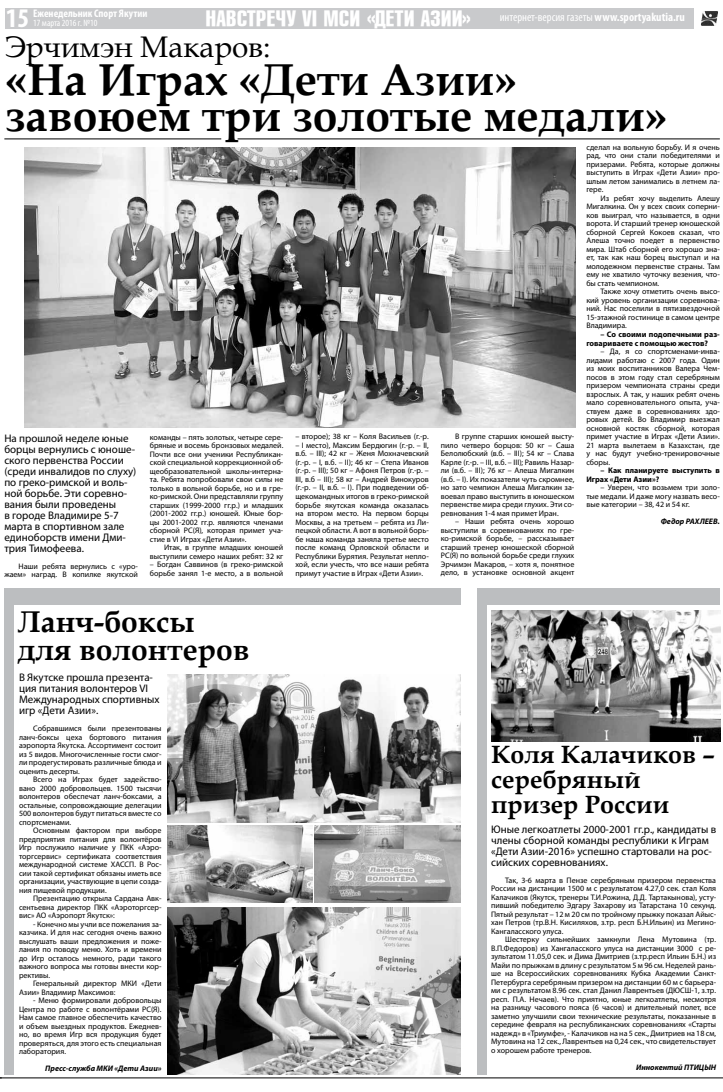
<style>
.page{position:relative;width:723px;height:1092px;background:#fff}
.page>*{position:absolute;margin:0;border:0;box-sizing:border-box;transform-origin:0 0}
.t1{font:700 44.6px/35.7px "Book Antiqua";color:#000}
.t2{font:700 30px/28px "Book Antiqua";color:#000}
.t3{font:29.8px "Book Antiqua";color:#000}
.t4{font:700 condensed 26.9px "Myriad Pro";color:#fff}
.t5{font:700 25px/25px "Book Antiqua";color:#000}
.t6{font:700 20px "a Rubrica Caxa";color:#fff}
.t7{font:condensed 12px "Myriad Pro";color:#fff}
.t8{font:11px/11px "Myriad Pro";color:#000}
.t9{font:700 condensed 11px "Myriad Pro";color:#fff}
.t10{font:condensed 9.5px "Myriad Pro";color:#fff}
.t11{font:8px/8.5px "Myriad Pro";color:#000;text-align:justify}
.t12{font:700 8px/8.5px "Myriad Pro";color:#000}
.t13{font:italic 700 8px "Myriad Pro";color:#000}
.s1{font-weight:700}
</style>
<div class="page">
<div style="left:5px;top:8px;width:689px;height:20px;background:#c9cacc"></div>
<img style="left:701px;top:11px;width:17px;height:15px">
<hr style="left:0;top:1077px;width:723px;height:1px;background:#000">
<img style="left:25px;top:147px;width:551px;height:281px">
<hr style="left:4px;top:139px;width:217px;height:1px;background:#000">
<hr style="left:238px;top:139px;width:482px;height:1px;background:#000">
<div style="left:4px;top:588px;width:457px;height:16px;background:#bcbec0"></div>
<div style="left:477px;top:588px;width:242px;height:16px;background:#bcbec0"></div>
<div style="left:4px;top:596px;width:9px;height:478px;background:#bcbec0"></div>
<div style="left:477px;top:596px;width:9px;height:478px;background:#bcbec0"></div>
<img style="left:491px;top:610px;width:230px;height:131px">
<img style="left:167px;top:674px;width:293px;height:148px">
<img style="left:167px;top:907px;width:293px;height:167px">
<img style="left:167px;top:825px;width:145px;height:77px">
<img style="left:315px;top:825px;width:145px;height:77px">
<h3 class="t4" style="left:6px;top:2px;width:25px">15</h3>
<h3 class="t9" style="left:33px;top:7px;width:116px">Еженедельник Спорт Якутии</h3>
<h3 class="t7" style="left:500px;top:10px;width:187px">интернет-версия газеты <span class="s1">www.sportyakutia.ru</span></h3>
<p class="t10" style="left:33px;top:17px;width:66px">17 марта 2016 г. №10</p>
<h3 class="t6" style="left:206px;top:7px;width:267px">Навстречу VI МСИ «Дети Азии»</h3>
<h3 class="t3" style="left:5px;top:27px;width:267px">Эрчимэн Макаров:</h3>
<h1 class="t1" style="left:5px;top:62px;width:663px">«На Играх «Дети Азии» завоюем три золотые медали»</h1>
<p class="t11" style="left:586px;top:143px;width:135px">сделал на вольную борьбу. И я очень рад, что они стали победителями и призерами. Ребята, которые должны выступить в Играх «Дети Азии» про&shy;шлым летом занимались в летнем ла&shy;гере.</p>
<p class="t11" style="left:586px;top:194px;width:135px;text-indent:14px">Из ребят хочу выделить Алешу Мигалкина. Он у всех своих соперни&shy;ков выиграл, что называется, в одни ворота. И старший тренер юношеской сборной Сергей Кокоев сказал, что Алеша точно поедет в первенство мира. Штаб сборной его хорошо зна&shy;ет, так как наш борец выступал и на молодежном первенстве страны. Там ему не хватило чуточку везения, что&shy;бы стать чемпионом.</p>
<p class="t11" style="left:586px;top:287px;width:135px;text-indent:14px">Также хочу отметить очень высо&shy;кий уровень организации соревнова&shy;ний. Нас поселили в пятизвездочной 15-этажной гостинице в самом центре Владимира.</p>
<p class="t12" style="left:586px;top:330px;width:135px;text-indent:14px">– Со своими подопечными раз&shy;говариваете с помощью жестов?</p>
<p class="t11" style="left:586px;top:347px;width:135px;text-indent:14px">– Да, я со спортсменами-инва&shy;лидами работаю с 2007 года. Один из моих воспитанников Валера Чем&shy;посов в этом году стал серебряным призером чемпионата страны среди взрослых. А так, у наших ребят очень мало соревновательного опыта, уча&shy;ствуем даже в соревнованиях здо&shy;ровых детей. Во Владимир выезжал основной костяк сборной, которая примет участие в Играх «Дети Азии».<br>21 марта вылетаем в Казахстан, где у нас будут учебно-тренировочные сборы.</p>
<p class="t12" style="left:586px;top:466px;width:135px;text-indent:14px">– Как планируете выступить в<br>Играх «Дети Азии»?</p>
<p class="t11" style="left:586px;top:483px;width:135px;text-indent:14px">– Уверен, что возьмем три золо&shy;тые медали. И даже могу назвать весо&shy;вые категории – 38, 42 и 54 кг.</p>
<p class="t13" style="left:661px;top:516px;width:61px">Федор РАХЛЕЕВ.</p>
<p class="t11" style="left:295px;top:432px;width:135px">– второе); 38 кг – Коля Васильев (г.-р.</p>
<p class="t11" style="left:295px;top:441px;width:135px">– I место), Максим Бердюгин (г.-р. – II, в.б. – III); 42 кг – Женя Мохначевский (г.-р. – I, в.б. – II); 46 кг – Степа Иванов (г.-р. – III); 50 кг – Афоня Петров (г.-р. – III, в.б – III); 58 кг – Андрей Винокуров (г.-р. – II, в.б. – I). При подведении об&shy;щекомандных итогов в греко-римской борьбе якутская команда оказалась на втором место. На первом борцы Москвы, а на третьем – ребята из Ли&shy;пецкой области. А вот в вольной борь&shy;бе наша команда заняла третье место после команд Орловской области и Республики Бурятия. Результат непло&shy;хой, если учесть, что все наши ребята примут участие в Играх «Дети Азии».</p>
<p class="t11" style="left:441px;top:432px;width:135px;text-indent:14px">В группе старших юношей высту&shy;пило четверо борцов: 50 кг – Саша Белолюбский (в.б. – III); 54 кг – Слава Карле (г.-р. – III, в.б. – III); Равиль Назар&shy;ли (в.б. – III); 76 кг – Алеша Мигалкин (в.б. – I). Их показатели чуть скромнее, но зато чемпион Алеша Мигалкин за&shy;воевал право выступить в юношеском первенстве мира среди глухих. Эти со&shy;ревнования 1-4 мая примет Иран.</p>
<p class="t8" style="left:4px;top:432px;width:133px">На прошлой неделе юные борцы вернулись с юноше&shy;ского первенства России (среди инвалидов по слуху) по греко-римской и воль&shy;ной борьбе. Эти соревно&shy;вания были проведены<br>в городе Владимире 5-7 марта в спортивном зале единоборств имени Дми&shy;трия Тимофеева.</p>
<p class="t11" style="left:4px;top:561px;width:135px;text-align:right">Наши ребята вернулись с «уро&shy;жаем» наград. В копилке якутской</p>
<p class="t11" style="left:150px;top:432px;width:135px">команды – пять золотых, четыре сере&shy;бряные и восемь бронзовых медалей.<br>Почти все они ученики Республикан&shy;ской специальной коррекционной об&shy;щеобразовательной школы-интерна&shy;та. Ребята попробовали свои силы не только в вольной борьбе, но и в гре&shy;ко-римской. Они представляли группу старших (1999-2000 гг.р.) и младших (2001-2002 гг.р.) юношей. Юные бор&shy;цы 2001-2002 гг.р. являются членами сборной РС(Я), которая примет уча&shy;стие в VI Играх «Дети Азии».</p>
<p class="t11" style="left:150px;top:543px;width:135px;text-align:right">Итак, в группе младших юношей выступили семеро наших ребят: 32 кг</p>
<p class="t11" style="left:150px;top:560px;width:135px">– Богдан Саввинов (в греко-римской борьбе занял 1-е место, а в вольной</p>
<p class="t11" style="left:441px;top:517px;width:135px;text-indent:14px">– Наши ребята очень хорошо выступили в соревнованиях по гре&shy;ко-римской борьбе, – рассказывает старший тренер юношеской сборной РС(Я) по вольной борьбе среди глухих Эрчимэн Макаров, – хотя я, понятное дело, в установке основной акцент</p>
<h2 class="t2" style="left:18px;top:607px;width:233px">Ланч-боксы для волонтеров</h2>
<h3 class="t8" style="left:19px;top:672px;width:142px">В Якутске прошла презента&shy;ция питания волонтеров VI<br>Международных спортивных игр «Дети Азии».</h3>
<p class="t11" style="left:19px;top:724px;width:144px;text-indent:14px">Собравшимся были презентованы ланч-боксы цеха бортового питания аэропорта Якутска. Ассортимент состоит из 5 видов. Многочисленные гости смог&shy;ли продегустировать различные блюда и оценить десерты.</p>
<p class="t11" style="left:19px;top:775px;width:144px;text-indent:14px">Всего на Играх будет задейство&shy;вано 2000 добровольцев. 1500 тысячи волонтеров обеспечат ланч-боксами, а остальные, сопровождающие делегации 500 волонтеров будут питаться вместе со спортсменами.</p>
<p class="t11" style="left:19px;top:826px;width:144px;text-indent:14px">Основным фактором при выборе предприятия питания для волонтёров Игр послужило наличие у ПКК «Аэро&shy;торгсервис» сертификата соответствия международной системе ХАССП. В Рос&shy;сии такой сертификат обязаны иметь все организации, участвующие в цепи созда&shy;ния пищевой продукции.</p>
<p class="t11" style="left:19px;top:894px;width:144px;text-indent:14px">Презентацию открыла Сардана Авк&shy;сентьевна директор ПКК «Аэроторгсер&shy;вис» АО «Аэропорт Якутск»:</p>
<p class="t11" style="left:19px;top:919px;width:144px;text-indent:14px">- Конечно мы учли все пожелания за&shy;казчика. И для нас сегодня очень важно выслушать ваши предложения и поже&shy;лания по поводу меню. Хоть и времени до Игр осталось немного, ради такого важного вопроса мы готовы внести кор&shy;рективы.</p>
<p class="t11" style="left:19px;top:979px;width:144px;text-indent:14px">Генеральный директор МКИ «Дети<br>Азии» Владимир Максимов:</p>
<p class="t11" style="left:19px;top:996px;width:144px;text-indent:14px">- Меню формировали добровольцы Центра по работе с волонтёрами РС(Я).<br>Нам самое главное обеспечить качество и объем выездных продуктов. Ежеднев&shy;но, во время Игр вся продукция будет проверяться, для этого есть специальная лаборатория.</p>
<p class="t13" style="left:45px;top:1063px;width:118px">Пресс-служба МКИ «Дети Азии»</p>
<h3 class="t5" style="left:491px;top:742px;width:225px">Коля Калачиков – серебряный призер России</h3>
<h3 class="t8" style="left:491px;top:823px;width:227px">Юные легкоатлеты 2000-2001 гг.р., кандидаты в члены сборной команды республики к Играм «Дети Азии-2016» успешно стартовали на рос&shy;сийских соревнованиях.</h3>
<p class="t11" style="left:491px;top:875px;width:227px;text-indent:14px">Так, 3-6 марта в Пензе серебряным призером первенства России на дистанции 1500 м с результатом 4.27,0 сек. стал Коля Калачиков (Якутск, тренеры Т.И.Рожина, Д.Д. Тартакынова), усту&shy;пивший победителю Эдгару Захарову из Татарстана 10 секунд.<br>Пятый результат – 12 м 20 см по тройному прыжку показал Айыс&shy;хан Петров (тр.В.Н. Кисиляхов, з.тр. респ Б.Н.Ильин) из Мегино-Кангаласского улуса.</p>
<p class="t11" style="left:491px;top:935px;width:227px;text-indent:14px">Шестерку сильнейших замкнули Лена Мутовина (тр.<br>В.П.Федоров) из Хангаласского улуса на дистанции 3000 с ре&shy;зультатом 11.05,0 сек. и Дима Дмитриев (з.тр.респ Ильин Б.Н.) из Майи по прыжкам в длину с результатом 5 м 96 см. Неделей рань&shy;ше на Всероссийских соревнованиях Кубка Академии Санкт-Петербурга серебряным призером на дистанции 60 м с барьера&shy;ми с результатом 8.96 сек. стал Данил Лаврентьев (ДЮСШ-1, з.тр. респ. П.А. Нечаев). Что приятно, юные легкоатлеты, несмотря на разницу часового пояса (6 часов) и длительный полет, все заметно улучшили свои технические результаты, показанные в середине февраля на республиканских соревнованиях «Старты надежд» в «Триумфе», - Калачиков на на 5 сек., Дмитриев на 18 см, Мутовина на 12 сек., Лаврентьев на 0,24 сек., что свидетельствует о хорошем работе тренеров.</p>
<p class="t13" style="left:636px;top:1061px;width:82px">Иннокентий ПТИЦЫН</p>
</div>
